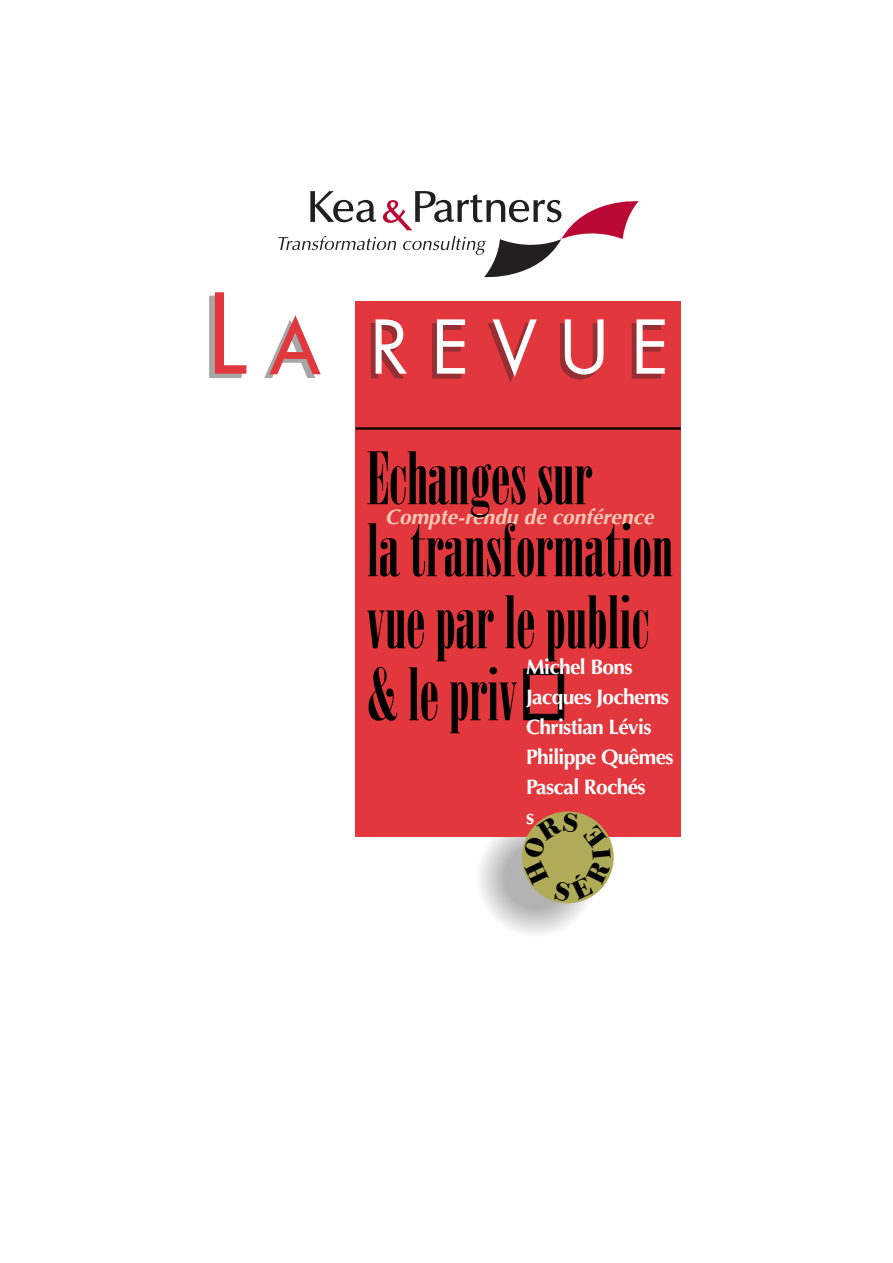
<style>
.page{position:relative;width:893px;height:1263px;background:#fff}
.page>*{position:absolute;margin:0;border:0;box-sizing:border-box;transform-origin:0 0}
.t1{font:72px/72px "Onyx";color:#000}
.t2{font:700 21px/30px "Optima";letter-spacing:-.03em;color:#fff}
.t3{font:italic 700 21px "Optima";color:#fcc9b4}
</style>
<div class="page">
<div style="left:506px;top:847px;width:61px;height:61px;background:#b3b3b3;border-radius:50%"></div>
<div style="left:355px;top:301px;width:326px;height:536px;background:#e1373d"></div>
<svg style="left:278px;top:191px;width:361px;height:87px"></svg>
<svg style="left:209px;top:292px;width:37px;height:86px"></svg>
<svg style="left:264px;top:315px;width:57px;height:63px"></svg>
<svg style="left:370px;top:319px;width:37px;height:60px"></svg>
<svg style="left:432px;top:319px;width:33px;height:60px"></svg>
<svg style="left:487px;top:319px;width:50px;height:64px"></svg>
<svg style="left:560px;top:319px;width:43px;height:61px"></svg>
<svg style="left:631px;top:319px;width:34px;height:60px"></svg>
<hr style="left:356px;top:427px;width:325px;height:3px;background:#000">
<svg style="left:523px;top:813px;width:88px;height:88px"></svg>
<h1 class="t1" style="left:367px;top:443px;width:308px">Echanges sur<br>la transformation vue par le public &amp; le privé</h1>
<p class="t3" style="left:385px;top:509px;width:270px">Compte-rendu de conférence</p>
<p class="t2" style="left:526px;top:654px;width:147px">Michel Bons<br>Jacques Jochems<br>Christian Lévis<br>Philippe Quêmes<br>Pascal Rochés<br>s</p>
</div>
